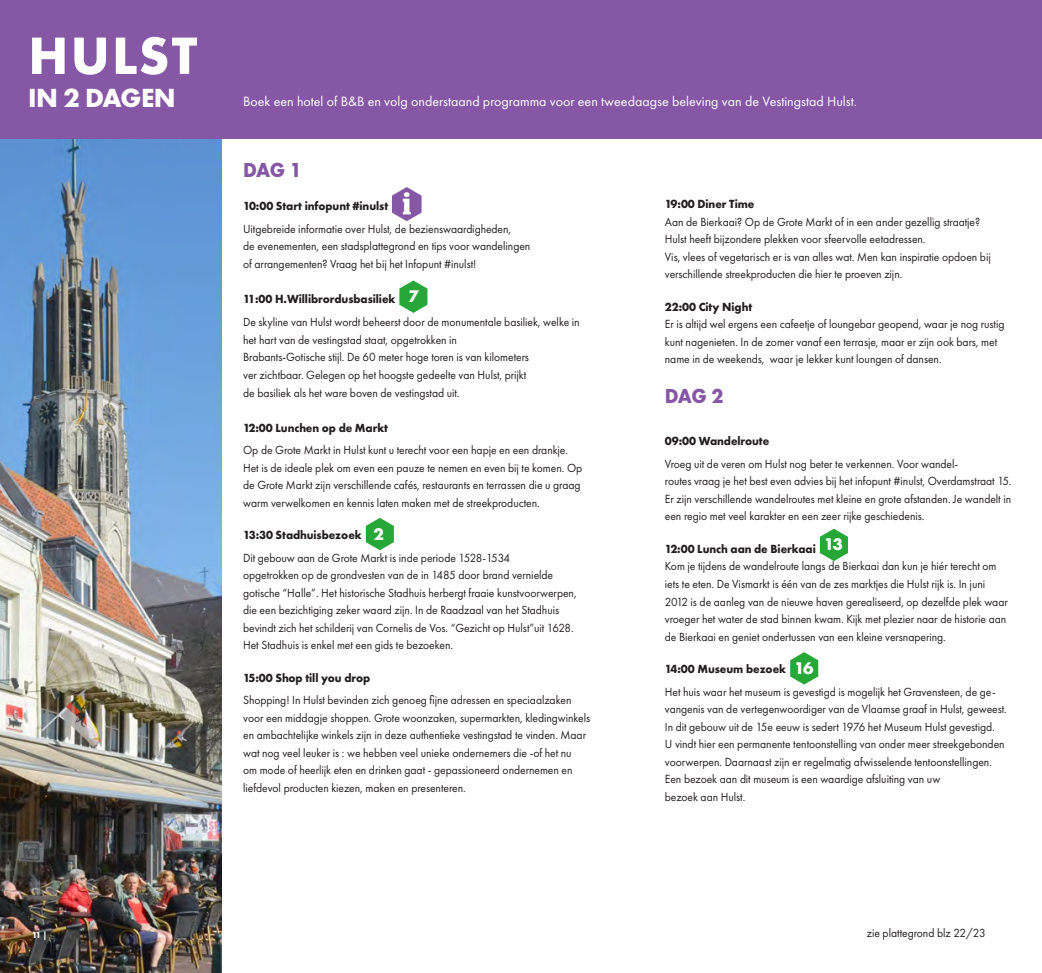
<style>
.page{position:relative;width:1042px;height:973px;background:#fff}
.page>*{position:absolute;margin:0;border:0;box-sizing:border-box;transform-origin:0 0}
.t1{font:700 54.43px "Futura PT";letter-spacing:.04em;color:#fff}
.t2{font:700 27.3px "Futura PT";letter-spacing:-.02em;color:#fff}
.t3{font:700 21px "Futura PT";letter-spacing:-.035em;color:#8557a4;scale:.95 1}
.t4{font:700 17.5px "Futura PT";color:#fff}
.t5{font:14px "Futura PT";color:#fff}
.t6{font:12.25px/17.5px "Futura PT";letter-spacing:-.005em;color:#231f20;scale:.95 1}
.t7{font:700 12.25px "Futura PT";letter-spacing:-.005em;color:#231f20;scale:.95 1}
.t8{font:700 8.75px "Futura PT";color:#fff}
</style>
<div class="page">
<img style="left:0;top:139px;width:221px;height:833px">
<div style="left:0;top:0;width:1042px;height:139px;background:#8557a4"></div>
<svg style="left:399px;top:280px;width:28px;height:33px"></svg>
<svg style="left:366px;top:518px;width:28px;height:32px"></svg>
<svg style="left:820px;top:528px;width:28px;height:33px"></svg>
<svg style="left:790px;top:652px;width:28px;height:32px"></svg>
<img style="left:393px;top:188px;width:29px;height:32px">
<p class="t1" style="left:28px;top:21px;width:171px">HULST</p>
<p class="t2" style="left:28px;top:80px;width:149px">IN 2 DAGEN</p>
<p class="t5" style="left:243px;top:93px;width:615px">Boek een hotel of B&amp;B en volg onderstaand programma voor een tweedaagse beleving van de Vestingstad Hulst.</p>
<p class="t3" style="left:243px;top:157px;width:63px">DAG 1</p>
<p class="t7" style="left:243px;top:198px;width:154px">10:00 Start infopunt #inulst</p>
<p class="t6" style="left:243px;top:220px;width:284px">Uitgebreide informatie over Hulst, de bezienswaardigheden,</p>
<p class="t6" style="left:243px;top:237px;width:304px">de evenementen, een stadsplattegrond en tips voor wandelingen</p>
<p class="t6" style="left:243px;top:255px;width:247px">of arrangementen? Vraag het bij het Infopunt #inulst!</p>
<p class="t7" style="left:243px;top:291px;width:162px">11:00 H.Willibrordusbasiliek</p>
<p class="t6" style="left:243px;top:313px;width:356px">De skyline van Hulst wordt beheerst door de monumentale basiliek, welke in het hart van de vestingstad staat, opgetrokken in</p>
<p class="t6" style="left:243px;top:348px;width:302px">Brabants-Gotische stijl. De 60 meter hoge toren is van kilometers</p>
<p class="t6" style="left:243px;top:366px;width:299px">ver zichtbaar. Gelegen op het hoogste gedeelte van Hulst, prijkt</p>
<p class="t6" style="left:243px;top:384px;width:229px">de basiliek als het ware boven de vestingstad uit.</p>
<p class="t7" style="left:243px;top:419px;width:154px">12:00 Lunchen op de Markt</p>
<p class="t6" style="left:243px;top:441px;width:359px">Op de Grote Markt in Hulst kunt u terecht voor een hapje en een drankje.<br>Het is de ideale plek om even een pauze te nemen en even bij te komen. Op de Grote Markt zijn verschillende cafés, restaurants en terrassen die u graag warm verwelkomen en kennis laten maken met de streekproducten.</p>
<p class="t7" style="left:243px;top:527px;width:126px">13:30 Stadhuisbezoek</p>
<p class="t6" style="left:243px;top:549px;width:283px">Dit gebouw aan de Grote Markt is inde periode 1528-1534</p>
<p class="t6" style="left:243px;top:566px;width:328px">opgetrokken op de grondvesten van de in 1485 door brand vernielde</p>
<p class="t6" style="left:243px;top:584px;width:353px">gotische “Halle”. Het historische Stadhuis herbergt fraaie kunstvoorwerpen, die een bezichtiging zeker waard zijn. In de Raadzaal van het Stadhuis bevindt zich het schilderij van Cornelis de Vos. “Gezicht op Hulst”uit 1628.</p>
<p class="t6" style="left:243px;top:636px;width:223px">Het Stadhuis is enkel met een gids te bezoeken.</p>
<p class="t7" style="left:243px;top:669px;width:135px">15:00 Shop till you drop</p>
<p class="t6" style="left:243px;top:691px;width:367px">Shopping! In Hulst bevinden zich genoeg fijne adressen en speciaalzaken voor een middagje shoppen. Grote woonzaken, supermarkten, kledingwinkels en ambachtelijke winkels zijn in deze authentieke vestingstad te vinden. Maar wat nog veel leuker is : we hebben veel unieke ondernemers die -of het nu<br>om mode of heerlijk eten en drinken gaat - gepassioneerd ondernemen en liefdevol producten kiezen, maken en presenteren.</p>
<p class="t4" style="left:408px;top:285px;width:12px">7</p>
<p class="t4" style="left:373px;top:522px;width:12px">2</p>
<p class="t7" style="left:665px;top:196px;width:96px">19:00 Diner Time</p>
<p class="t6" style="left:665px;top:213px;width:333px">Aan de Bierkaai? Op de Grote Markt of in een ander gezellig straatje?</p>
<p class="t6" style="left:665px;top:230px;width:276px">Hulst heeft bijzondere plekken voor sfeervolle eetadressen.</p>
<p class="t6" style="left:665px;top:248px;width:344px">Vis, vlees of vegetarisch er is van alles wat. Men kan inspiratie opdoen bij verschillende streekproducten die hier te proeven zijn.</p>
<p class="t7" style="left:665px;top:298px;width:93px">22:00 City Night</p>
<p class="t6" style="left:665px;top:315px;width:359px">Er is altijd wel ergens een cafeetje of loungebar geopend, waar je nog rustig kunt nagenieten. In de zomer vanaf een terrasje, maar er zijn ook bars, met name in de weekends, waar je lekker kunt loungen of dansen.</p>
<p class="t3" style="left:665px;top:382px;width:63px">DAG 2</p>
<p class="t7" style="left:665px;top:433px;width:111px">09:00 Wandelroute</p>
<p class="t6" style="left:665px;top:455px;width:310px">Vroeg uit de veren om Hulst nog beter te verkennen. Voor wandel-</p>
<p class="t6" style="left:665px;top:472px;width:366px;text-align:justify">routes vraag je het best even advies bij het infopunt #inulst, Overdamstraat 15.<br>Er zijn verschillende wandelroutes met kleine en grote afstanden. Je wandelt in een regio met veel karakter en een zeer rijke geschiedenis.</p>
<p class="t7" style="left:665px;top:541px;width:160px">12:00 Lunch aan de Bierkaai</p>
<p class="t6" style="left:665px;top:557px;width:362px">Kom je tijdens de wandelroute langs de Bierkaai dan kun je hiér terecht om iets te eten. De Vismarkt is één van de zes marktjes die Hulst rijk is. In juni 2012 is de aanleg van de nieuwe haven gerealiseerd, op dezelfde plek waar vroeger het water de stad binnen kwam. Kijk met plezier naar de historie aan de Bierkaai en geniet ondertussen van een kleine versnapering.</p>
<p class="t7" style="left:665px;top:661px;width:129px">14:00 Museum bezoek</p>
<p class="t6" style="left:665px;top:682px;width:361px">Het huis waar het museum is gevestigd is mogelijk het Gravensteen, de ge&shy;vangenis van de vertegenwoordiger van de Vlaamse graaf in Hulst, geweest.<br>In dit gebouw uit de 15e eeuw is sedert 1976 het Museum Hulst gevestigd.<br>U vindt hier een permanente tentoonstelling van onder meer streekgebonden voorwerpen. Daarnaast zijn er regelmatig afwisselende tentoonstellingen.</p>
<p class="t6" style="left:665px;top:770px;width:291px">Een bezoek aan dit museum is een waardige afsluiting van uw</p>
<p class="t6" style="left:665px;top:787px;width:86px">bezoek aan Hulst.</p>
<p class="t4" style="left:824px;top:533px;width:21px">13</p>
<p class="t4" style="left:794px;top:656px;width:21px">16</p>
<p class="t8" style="left:32px;top:929px;width:16px">11 |</p>
<p class="t6" style="left:867px;top:923px;width:127px">zie plattegrond blz 22/23</p>
</div>
